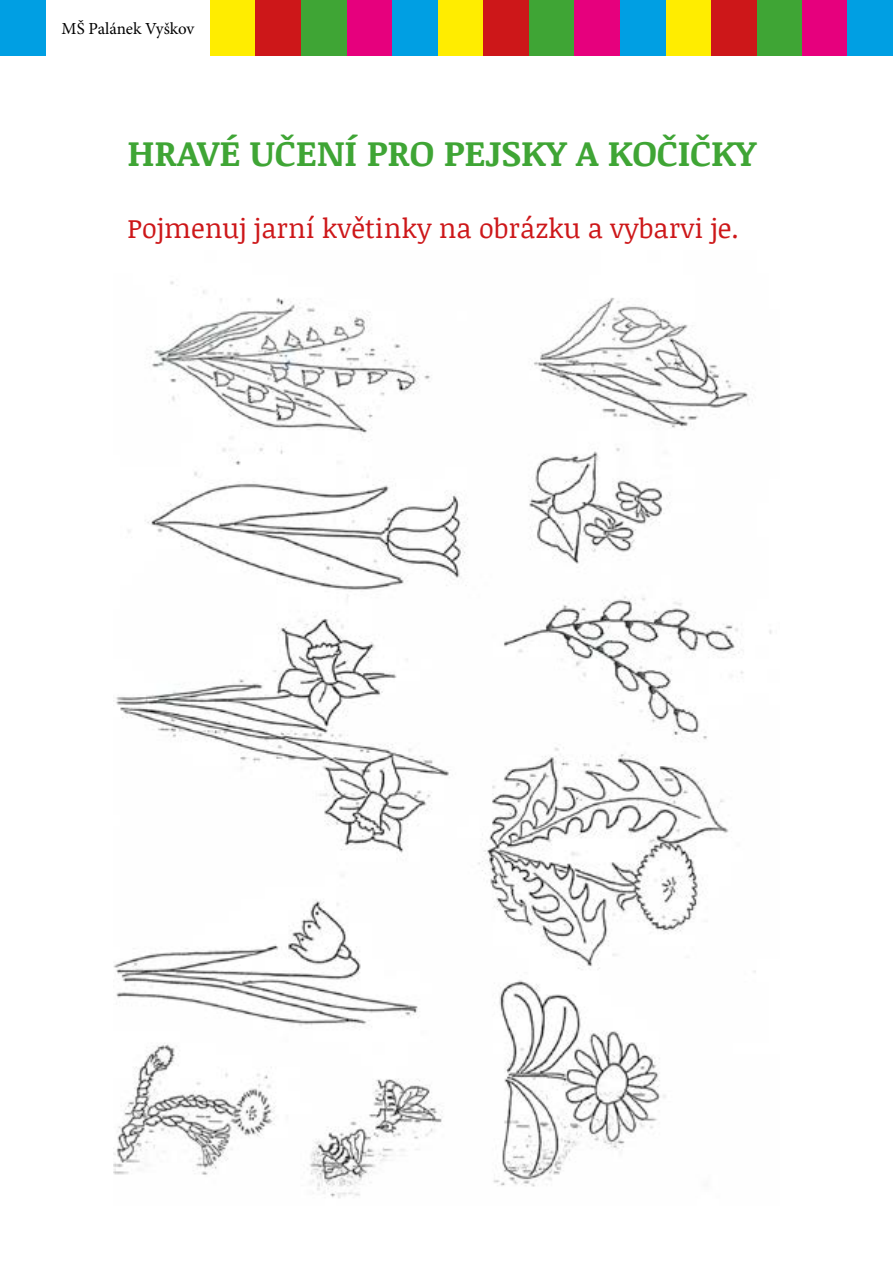
<style>
.page{position:relative;width:893px;height:1263px;background:#fff}
.page>*{position:absolute;margin:0;border:0;box-sizing:border-box;transform-origin:0 0}
.t1{font:700 36px "Noticia Text";color:#3fa535}
.t2{font:27px "Noticia Text";color:#cd1719}
.t3{font:16.95px "Minion Pro";letter-spacing:-.005em;color:#000}
</style>
<div class="page">
<div style="left:210px;top:0;width:46px;height:56px;background:#ffed00"></div>
<div style="left:438px;top:0;width:45px;height:56px;background:#ffed00"></div>
<div style="left:665px;top:0;width:46px;height:56px;background:#ffed00"></div>
<div style="left:301px;top:0;width:46px;height:56px;background:#3fa535"></div>
<div style="left:529px;top:0;width:45px;height:56px;background:#3fa535"></div>
<div style="left:756px;top:0;width:46px;height:56px;background:#3fa535"></div>
<div style="left:256px;top:0;width:45px;height:56px;background:#cd1719"></div>
<div style="left:483px;top:0;width:46px;height:56px;background:#cd1719"></div>
<div style="left:711px;top:0;width:45px;height:56px;background:#cd1719"></div>
<div style="left:347px;top:0;width:45px;height:56px;background:#e6007d"></div>
<div style="left:574px;top:0;width:46px;height:56px;background:#e6007d"></div>
<div style="left:802px;top:0;width:45px;height:56px;background:#e6007d"></div>
<div style="left:392px;top:0;width:46px;height:56px;background:#009fe3"></div>
<div style="left:620px;top:0;width:45px;height:56px;background:#009fe3"></div>
<div style="left:847px;top:0;width:46px;height:56px;background:#009fe3"></div>
<div style="left:0;top:0;width:46px;height:56px;background:#009fe3"></div>
<img style="left:113px;top:281px;width:659px;height:917px">
<p class="t3" style="left:62px;top:17px;width:134px">MŠ Palánek Vyškov</p>
<h1 class="t1" style="left:128px;top:128px;width:630px">HRAVÉ UČENÍ PRO PEJSKY A KOČIČKY</h1>
<p class="t2" style="left:128px;top:210px;width:613px">Pojmenuj jarní květinky na obrázku a vybarvi je.</p>
</div>
